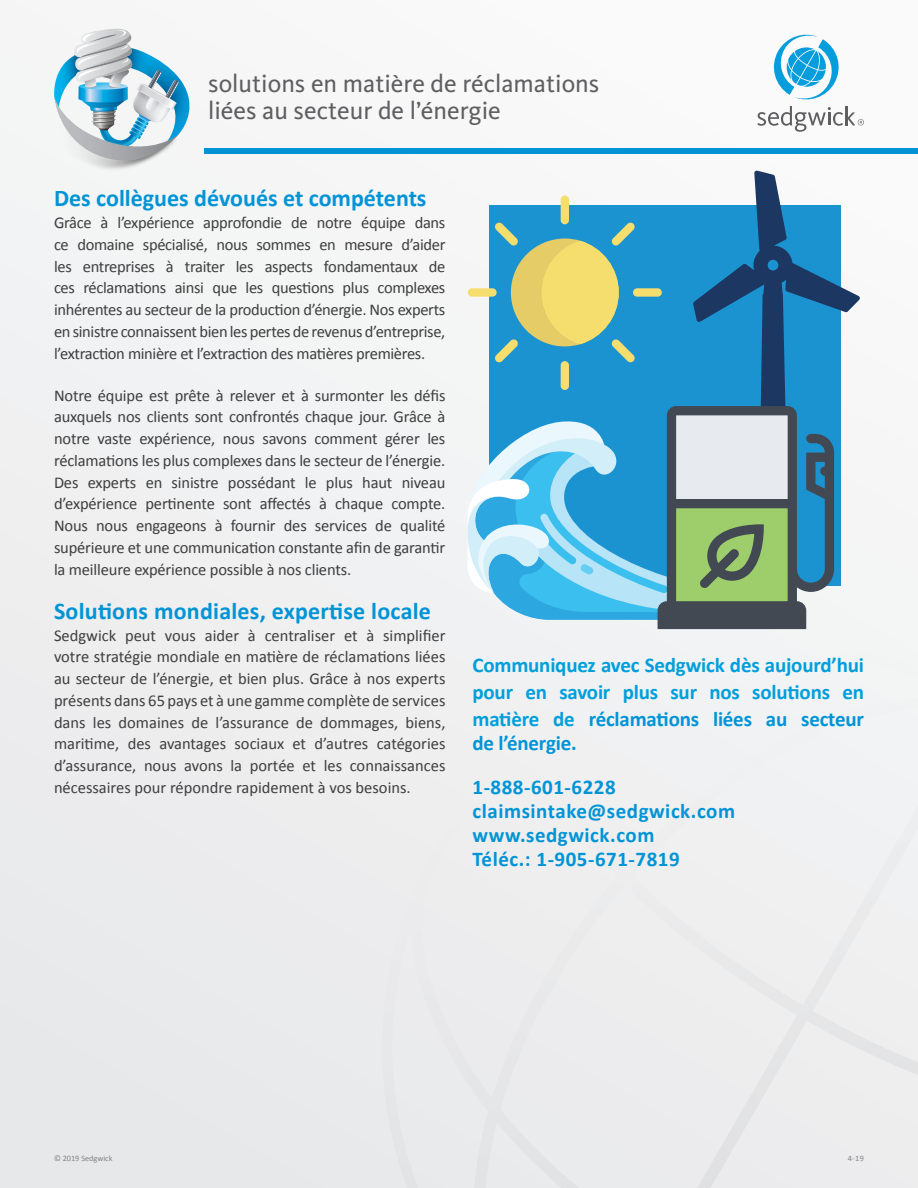
<style>
.page{position:relative;width:918px;height:1188px;background:#f0f1f2}
.page>*{position:absolute;margin:0;border:0;box-sizing:border-box;transform-origin:0 0}
.t1{font:25.5px/27.6px "Kievit OT";color:#5f5f62}
.Blue_headers{font:700 24px "Calibri";color:#0094d7}
.Blue_headers-2{font:700 21px/27px "Calibri";letter-spacing:-.01em;color:#009fdc;text-align:justify}
.Body_header{font:700 21px "Calibri";letter-spacing:.025em;color:#0094d7}
.Blue_headers-3{font:700 21px "Calibri";letter-spacing:-.01em;color:#0094d7}
.t2{font:16.5px/21.8px "Calibri";letter-spacing:-.01em;color:#3e3e3f;text-align:justify}
.t3{font:8.25px "Calibri";color:#808285}
.s1{color:#0094d7}
</style>
<div class="page">
<svg style="left:385px;top:1009px;width:533px;height:179px"></svg>
<svg style="left:54px;top:29px;width:136px;height:140px"></svg>
<svg style="left:757px;top:35px;width:107px;height:97px"></svg>
<div style="left:205px;top:148px;width:713px;height:6px;background:#0094d7"></div>
<div style="left:489px;top:205px;width:352px;height:380px;background:#1c93d1"></div>
<div style="left:561px;top:195px;width:8px;height:29px;background:#f6de6e;border-radius:4px"></div>
<div style="left:561px;top:361px;width:8px;height:29px;background:#f6de6e;border-radius:4px"></div>
<div style="left:633px;top:288px;width:29px;height:9px;background:#f6de6e;border-radius:4px"></div>
<div style="left:468px;top:288px;width:29px;height:9px;background:#f6de6e;border-radius:4px"></div>
<svg style="left:495px;top:222px;width:140px;height:140px"></svg>
<svg style="left:693px;top:171px;width:167px;height:415px"></svg>
<svg style="left:468px;top:406px;width:366px;height:223px"></svg>
<h1 class="t1" style="left:208px;top:70px;width:393px">solutions en matière de réclamations liées au secteur de l’énergie</h1>
<p class="Blue_headers" style="left:54px;top:183px;width:374px">Des collègues dévoués et compétents</p>
<p class="t2" style="left:54px;top:212px;width:393px">Grâce à l’expérience approfondie de notre équipe dans ce domaine spécialisé, nous sommes en mesure d’aider les entreprises à traiter les aspects fondamentaux de ces réclamations ainsi que les questions plus complexes inhérentes au secteur de la production d’énergie. Nos experts en sinistre connaissent bien les pertes de revenus d’entreprise, l’extraction minière et l’extraction des matières premières.</p>
<p class="t2" style="left:54px;top:384px;width:393px">Notre équipe est prête à relever et à surmonter les défis auxquels nos clients sont confrontés chaque jour. Grâce à notre vaste expérience, nous savons comment gérer les réclamations les plus complexes dans le secteur de l’énergie.<br>Des experts en sinistre possédant le plus haut niveau d’expérience pertinente sont affectés à chaque compte.<br>Nous nous engageons à fournir des services de qualité supérieure et une communication constante afin de garantir la meilleure expérience possible à nos clients.</p>
<p class="Blue_headers" style="left:54px;top:595px;width:379px">Solutions mondiales, expertise locale</p>
<p class="t2" style="left:54px;top:624px;width:393px">Sedgwick peut vous aider à centraliser et à simplifier votre stratégie mondiale en matière de réclamations liées au secteur de l’énergie, et bien plus. Grâce à nos experts présents dans 65 pays et à une gamme complète de services dans les domaines de l’assurance de dommages, biens, maritime, des avantages sociaux et d’autres catégories d’assurance, nous avons la portée et les connaissances nécessaires pour répondre rapidement à vos besoins.</p>
<p class="Blue_headers-2" style="left:472px;top:651px;width:393px">Communiquez avec Sedgwick dès aujourd’hui pour en savoir plus sur nos solutions en matière de <span class="s1">réclamations liées au secteur</span></p>
<p class="Blue_headers-3" style="left:472px;top:729px;width:106px">de l’énergie.</p>
<p class="Body_header" style="left:472px;top:774px;width:145px">1-888-601-6228</p>
<p class="Body_header" style="left:472px;top:798px;width:264px">claimsintake@sedgwick.com</p>
<p class="Body_header" style="left:472px;top:822px;width:183px">www.sedgwick.com</p>
<p class="Body_header" style="left:472px;top:846px;width:209px">Téléc.: 1-905-671-7819</p>
<p class="t3" style="left:54px;top:1153px;width:60px">© 2019 Sedgwick</p>
<p class="t3" style="left:848px;top:1153px;width:18px">4-19</p>
</div>
